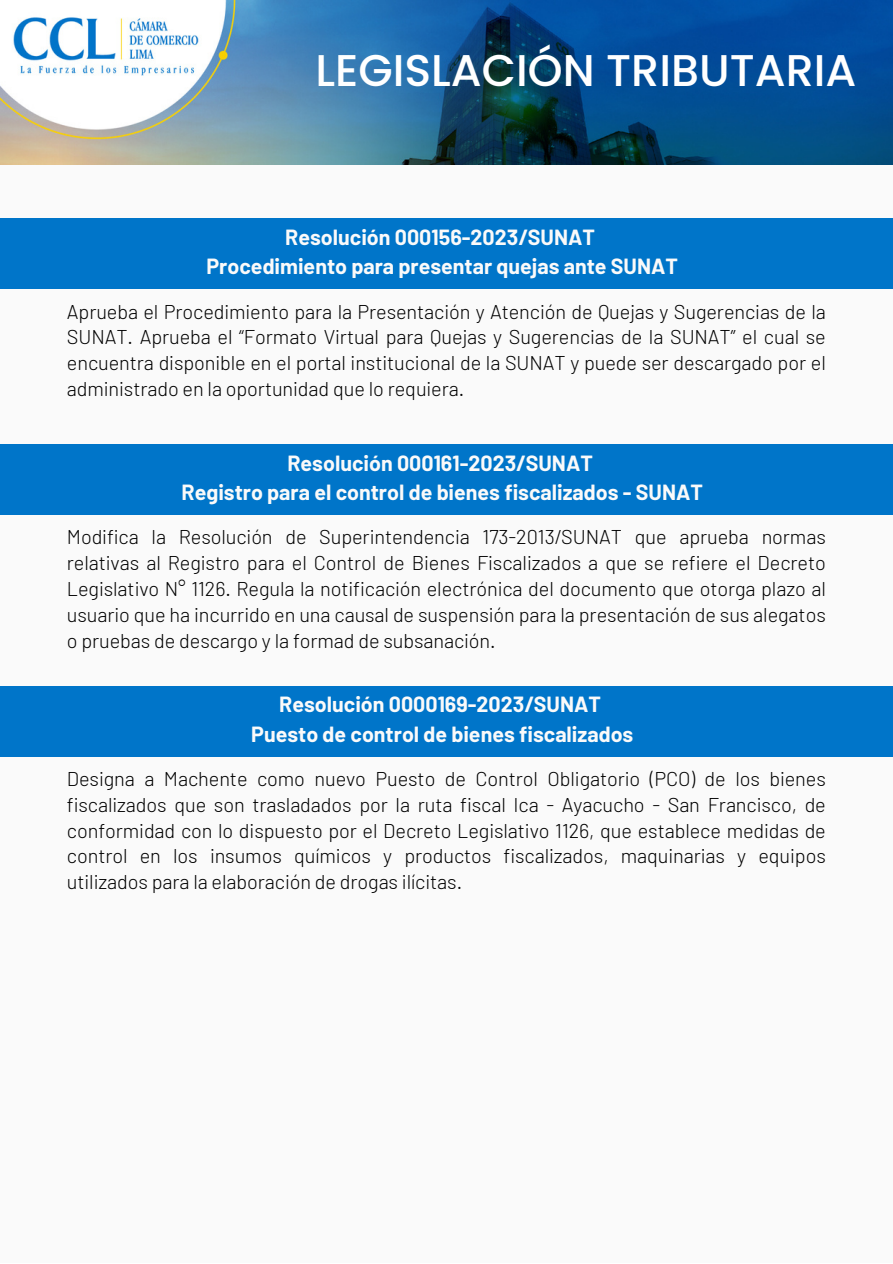
<style>
.page{position:relative;width:893px;height:1264px;background:#fff}
.page>*{position:absolute;margin:0;border:0;box-sizing:border-box;transform-origin:0 0}
.t1{font:500 44.4px "Poppins";color:#fff}
.t2{font:700 21.45px "Barlow";color:#fafafa}
.t3{font:300 19.95px/25.8px "Barlow";letter-spacing:-.005em;color:#000;text-align:justify}
</style>
<div class="page">
<div style="left:0;top:0;width:892px;height:1262px;background:#fafafa"></div>
<div style="left:0;top:219px;width:892px;height:70px;background:#0075c9"></div>
<img style="left:0;top:0;width:892px;height:164px">
<div style="left:0;top:444px;width:892px;height:71px;background:#0075c9"></div>
<div style="left:0;top:686px;width:892px;height:70px;background:#0075c9"></div>
<p class="t1" style="left:315px;top:40px;width:542px">LEGISLACIÓN TRIBUTARIA</p>
<p class="t2" style="left:285px;top:224px;width:311px">Resolución 000156-2023/SUNAT</p>
<p class="t2" style="left:206px;top:253px;width:473px">Procedimiento para presentar quejas ante SUNAT</p>
<p class="t3" style="left:67px;top:298px;width:760px">Aprueba el Procedimiento para la Presentación y Atención de Quejas y Sugerencias de la SUNAT. Aprueba el “Formato Virtual para Quejas y Sugerencias de la SUNAT” el cual se encuentra disponible en el portal institucional de la SUNAT y puede ser descargado por el administrado en la oportunidad que lo requiera.</p>
<p class="t2" style="left:287px;top:449px;width:307px">Resolución 000161-2023/SUNAT</p>
<p class="t2" style="left:181px;top:478px;width:523px">Registro para el control de bienes fiscalizados - SUNAT</p>
<p class="t3" style="left:67px;top:523px;width:760px">Modifica la Resolución de Superintendencia 173-2013/SUNAT que aprueba normas relativas al Registro para el Control de Bienes Fiscalizados a que se refiere el Decreto Legislativo N° 1126. Regula la notificación electrónica del documento que otorga plazo al usuario que ha incurrido en una causal de suspensión para la presentación de sus alegatos o pruebas de descargo y la formad de subsanación.</p>
<p class="t2" style="left:279px;top:691px;width:323px">Resolución 0000169-2023/SUNAT</p>
<p class="t2" style="left:251px;top:720px;width:383px">Puesto de control de bienes fiscalizados</p>
<p class="t3" style="left:67px;top:765px;width:760px">Designa a Machente como nuevo Puesto de Control Obligatorio (PCO) de los bienes fiscalizados que son trasladados por la ruta fiscal Ica - Ayacucho - San Francisco, de conformidad con lo dispuesto por el Decreto Legislativo 1126, que establece medidas de control en los insumos químicos y productos fiscalizados, maquinarias y equipos utilizados para la elaboración de drogas ilícitas.</p>
</div>
